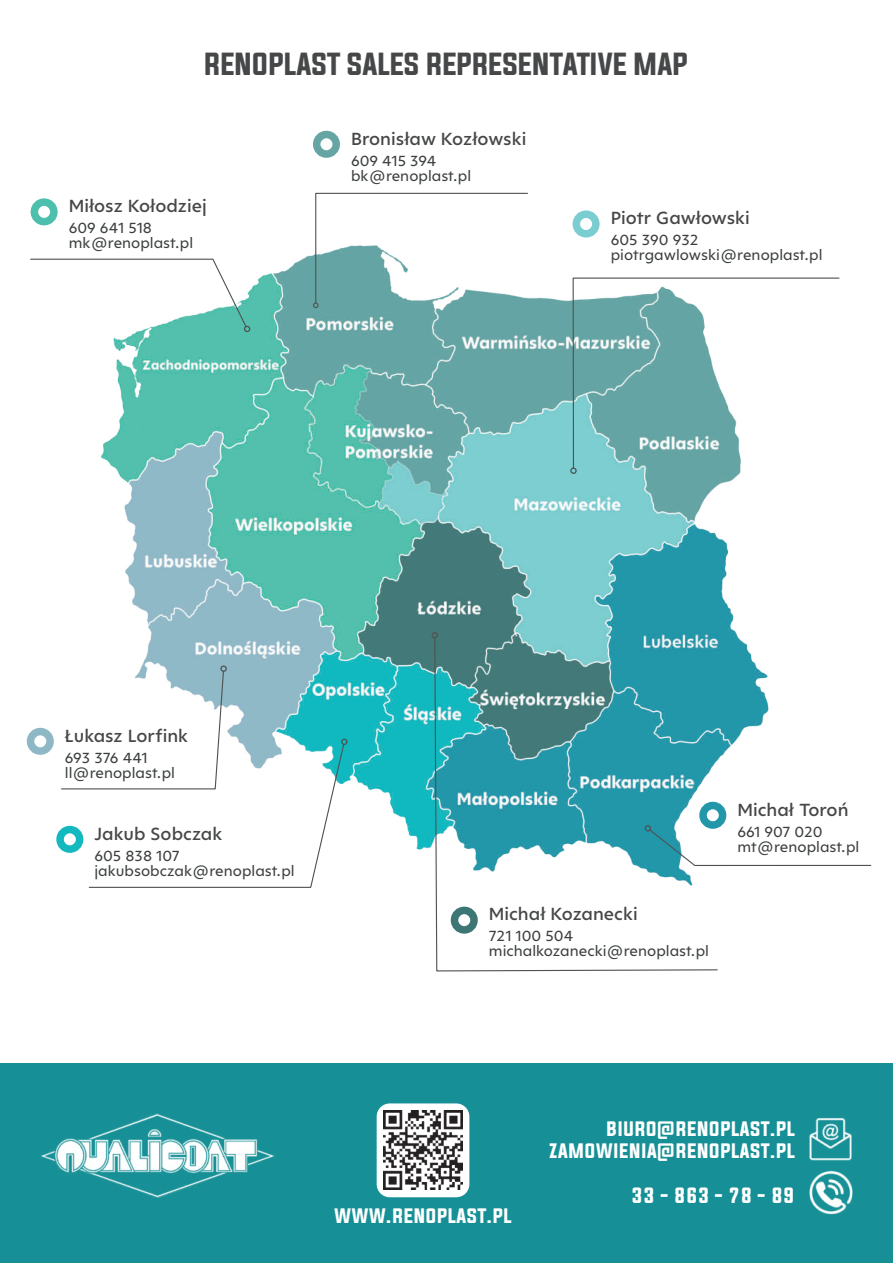
<style>
.page{position:relative;width:893px;height:1263px;background:#fff}
.page>*{position:absolute;margin:0;border:0;box-sizing:border-box;transform-origin:0 0}
.t1{font:27px "Evogria";color:#464748}
.t2{font:18.75px/21.9px "Evogria";color:#fff;text-align:right}
.t3{font:600 18px "Ricardo ALT";color:#464748}
.t4{font:500 15px/15px "Ricardo ALT";color:#3c3f40}
</style>
<div class="page">
<div style="left:0;top:1063px;width:893px;height:200px;background:#169096"></div>
<img style="left:41px;top:1114px;width:233px;height:83px">
<img style="left:809px;top:1118px;width:43px;height:43px">
<img style="left:809px;top:1170px;width:44px;height:45px">
<div style="left:377px;top:1103px;width:92px;height:94px;background:#fff;border-radius:13px"></div>
<img style="left:383px;top:1110px;width:80px;height:80px">
<img style="left:101px;top:227px;width:668px;height:623px">
<svg style="left:30px;top:258px;width:220px;height:74px"></svg>
<svg style="left:572px;top:277px;width:268px;height:192px"></svg>
<div style="left:570px;top:467px;width:7px;height:7px;border:1px solid #4f5252;border-radius:50%"></div>
<svg style="left:434px;top:637px;width:284px;height:335px"></svg>
<svg style="left:432px;top:632px;width:6px;height:6px"></svg>
<svg style="left:645px;top:825px;width:227px;height:41px"></svg>
<div style="left:220px;top:665px;width:7px;height:7px;border:1px solid #4f5252;border-radius:50%"></div>
<svg style="left:313px;top:192px;width:216px;height:116px"></svg>
<div style="left:27px;top:728px;width:27px;height:27px;border:8px solid #8eb8c6;border-radius:50%"></div>
<div style="left:313px;top:131px;width:27px;height:27px;border:8px solid #67a5a4;border-radius:50%"></div>
<div style="left:451px;top:907px;width:27px;height:27px;border:8px solid #3d7674;border-radius:50%"></div>
<div style="left:31px;top:198px;width:27px;height:27px;border:8px solid #4dc0ad;border-radius:50%"></div>
<div style="left:573px;top:210px;width:27px;height:27px;border:8px solid #7acdd0;border-radius:50%"></div>
<div style="left:699px;top:802px;width:27px;height:27px;border:8px solid #2197a9;border-radius:50%"></div>
<svg style="left:61px;top:670px;width:286px;height:218px"></svg>
<div style="left:56px;top:826px;width:27px;height:27px;border:8px solid #14b8bf;border-radius:50%"></div>
<h1 class="t1" style="left:204px;top:53px;width:485px">RENOPLAST SALES REPRESENTATIVE MAP</h1>
<p class="t3" style="left:69px;top:195px;width:140px">Miłosz Kołodziej</p>
<p class="t4" style="left:69px;top:222px;width:126px">609 641 518 mk@renoplast.pl</p>
<p class="t3" style="left:351px;top:128px;width:177px">Bronisław Kozłowski</p>
<p class="t4" style="left:351px;top:154px;width:122px">609 415 394 bk@renoplast.pl</p>
<p class="t3" style="left:611px;top:207px;width:141px">Piotr Gawłowski</p>
<p class="t4" style="left:611px;top:234px;width:213px">605 390 932 piotrgawlowski@renoplast.pl</p>
<p class="t3" style="left:65px;top:725px;width:125px">Łukasz Lorfink</p>
<p class="t4" style="left:65px;top:751px;width:112px">693 376 441 ll@renoplast.pl</p>
<p class="t3" style="left:94px;top:823px;width:129px">Jakub Sobczak</p>
<p class="t4" style="left:94px;top:850px;width:202px">605 838 107 jakubsobczak@renoplast.pl</p>
<p class="t3" style="left:489px;top:903px;width:150px">Michał Kozanecki</p>
<p class="t4" style="left:489px;top:930px;width:222px">721 100 504 michalkozanecki@renoplast.pl</p>
<p class="t3" style="left:737px;top:799px;width:113px">Michał Toroń</p>
<p class="t4" style="left:737px;top:825px;width:123px">661 907 020 mt@renoplast.pl</p>
<p class="t2" style="left:334px;top:1205px;width:179px">WWW.RENOPLAST.PL</p>
<p class="t2" style="left:549px;top:1119px;width:247px">BIURO@RENOPLAST.PL<br>ZAMOWIENIA@RENOPLAST.PL</p>
<p class="t2" style="left:631px;top:1185px;width:165px">33 - 863 - 78 - 89</p>
</div>
